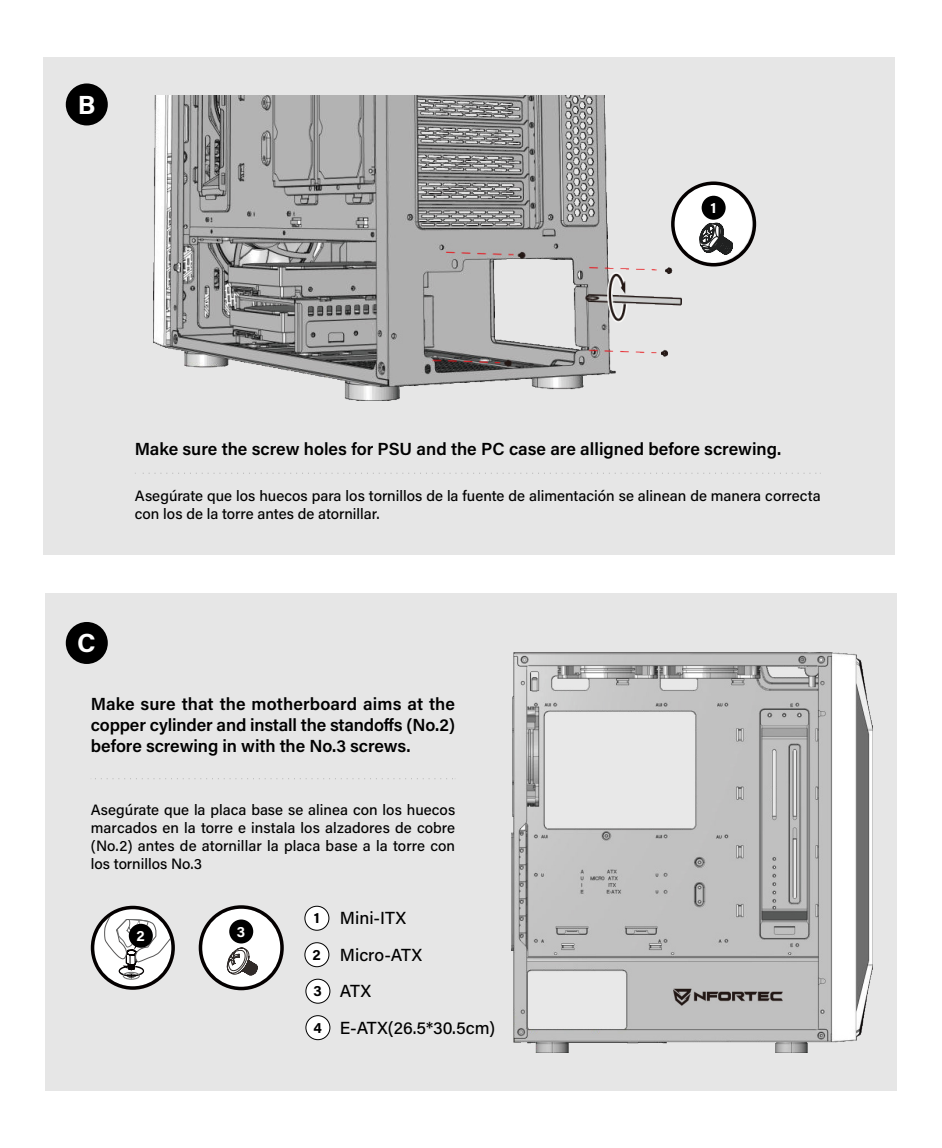
<style>
.page{position:relative;width:942px;height:1148px;background:#fff}
.page>*{position:absolute;margin:0;border:0;box-sizing:border-box;transform-origin:0 0}
.t1{font:700 26.25px "Acumin Pro";color:#fff}
.t2{font:600 17.5px/21px "Acumin Pro";letter-spacing:-.005em;color:#000;text-align:justify}
.t3{font:500 17.5px/36.5px "Acumin Pro";color:#000}
.t4{font:500 15px/18px "Acumin Pro";color:#000}
.t5{font:700 15px "Acumin Pro";color:#000}
.t6{font:700 15px "Acumin Pro";color:#fff}
</style>
<div class="page">
<div style="left:45px;top:593px;width:851px;height:497px;background:#e6e6e6"></div>
<div style="left:43px;top:58px;width:851px;height:497px;background:#e6e6e6"></div>
<img style="left:154px;top:95px;width:527px;height:306px">
<img style="left:511px;top:652px;width:361px;height:401px">
<div style="left:66px;top:83px;width:42px;height:42px;background:#000;border-radius:50%"></div>
<div style="left:66px;top:622px;width:42px;height:42px;background:#000;border-radius:50%"></div>
<svg style="left:143px;top:473px;width:674px;height:1px"></svg>
<svg style="left:95px;top:778px;width:358px;height:1px"></svg>
<div style="left:305px;top:906px;width:24px;height:24px;background:#fff;border-radius:50%"></div>
<div style="left:304px;top:906px;width:25px;height:25px;border:1px solid #000;border-radius:50%"></div>
<div style="left:305px;top:943px;width:24px;height:24px;background:#fff;border-radius:50%"></div>
<div style="left:304px;top:942px;width:25px;height:25px;border:1px solid #000;border-radius:50%"></div>
<svg style="left:91px;top:906px;width:84px;height:84px"></svg>
<div style="left:129px;top:924px;width:24px;height:24px;background:#000;border-radius:50%"></div>
<div style="left:306px;top:979px;width:24px;height:24px;background:#fff;border-radius:50%"></div>
<div style="left:305px;top:979px;width:25px;height:25px;border:1px solid #000;border-radius:50%"></div>
<div style="left:306px;top:1016px;width:24px;height:24px;background:#fff;border-radius:50%"></div>
<div style="left:305px;top:1015px;width:25px;height:25px;border:1px solid #000;border-radius:50%"></div>
<svg style="left:671px;top:181px;width:85px;height:86px"></svg>
<svg style="left:199px;top:905px;width:85px;height:85px"></svg>
<h1 class="t1" style="left:78px;top:86px;width:19px">B</h1>
<p class="t6" style="left:710px;top:197px;width:7px">1</p>
<p class="t2" style="left:135px;top:438px;width:647px">Make sure the screw holes for PSU and the PC case are alligned before screwing.</p>
<p class="t4" style="left:135px;top:486px;width:687px">Asegúrate que los huecos para los tornillos de la fuente de alimentación se alinean de manera correcta con los de la torre antes de atornillar.</p>
<h1 class="t1" style="left:77px;top:624px;width:20px">C</h1>
<p class="t2" style="left:91px;top:693px;width:366px">Make sure that the motherboard aims at the copper cylinder and install the standoffs (No.2) before screwing in with the No.3 screws.</p>
<p class="t4" style="left:91px;top:800px;width:366px;text-align:justify">Asegúrate que la placa base se alinea con los huecos marcados en la torre e instala los alzadores de cobre (No.2) antes de atornillar la placa base a la torre con los tornillos No.3</p>
<p class="t6" style="left:136px;top:925px;width:10px">2</p>
<p class="t6" style="left:237px;top:921px;width:10px">3</p>
<p class="t5" style="left:314px;top:908px;width:7px">1</p>
<p class="t5" style="left:312px;top:944px;width:10px">2</p>
<p class="t5" style="left:313px;top:981px;width:10px">3</p>
<p class="t5" style="left:313px;top:1017px;width:10px">4</p>
<p class="t3" style="left:340px;top:899px;width:68px">Mini-ITX</p>
<p class="t3" style="left:340px;top:936px;width:84px">Micro-ATX</p>
<p class="t3" style="left:340px;top:972px;width:157px">ATX<br>E-ATX(26.5*30.5cm)</p>
</div>
